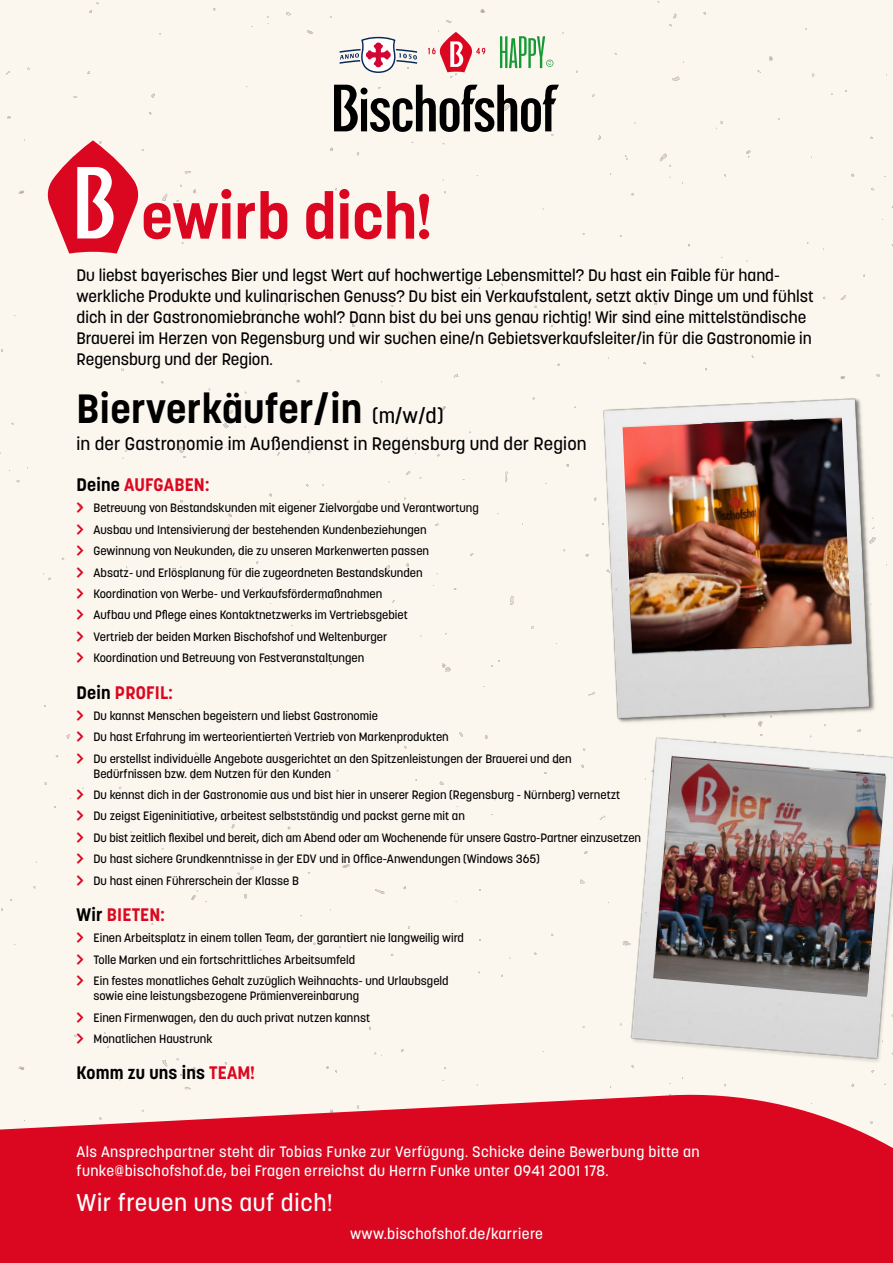
<style>
.page{position:relative;width:893px;height:1263px;background:#fff}
.page>*{position:absolute;margin:0;border:0;box-sizing:border-box;transform-origin:0 0}
.t1{font:700 63px "Korolev";color:#db0720}
.t2{font:700 40.5px "Korolev";letter-spacing:.01em;color:#000}
.t3{font:500 24px "Korolev";letter-spacing:.025em;color:#fff}
.t4{font:500 18px "Korolev";letter-spacing:.01em;color:#000}
.t5{font:700 18px "Korolev";letter-spacing:.01em;color:#db0720}
.t6{font:700 18px "Korolev";letter-spacing:.01em;color:#000}
.t7{font:500 16.5px/21px "Korolev";color:#000}
.t8{font:500 15px/19.5px "Korolev";letter-spacing:.025em;color:#fff}
.t9{font:500 12px/21.5px "Korolev";color:#000}
.s1{font-weight:500;font-size:21px}
.s2{color:#000}
.s3{color:#db0720}
</style>
<div class="page">
<svg style="left:0;top:1088px;width:893px;height:175px;background:#df273c"></svg>
<svg style="left:334px;top:85px;width:225px;height:47px;background:#8a8883"></svg>
<div style="left:361px;top:88px;width:6px;height:7px;background:#000;border-radius:50%"></div>
<svg style="left:428px;top:32px;width:57px;height:40px;background:#f0a9ac"></svg>
<svg style="left:340px;top:37px;width:77px;height:36px"></svg>
<svg style="left:500px;top:36px;width:53px;height:32px;background:#a0d1a4"></svg>
<svg style="left:48px;top:140px;width:90px;height:114px"></svg>
<img style="left:623px;top:725px;width:270px;height:353px">
<img style="left:591px;top:385px;width:295px;height:352px">
<img style="left:653px;top:757px;width:233px;height:240px">
<img style="left:622px;top:418px;width:230px;height:235px">
<svg style="left:77px;top:503px;width:6px;height:10px"></svg>
<svg style="left:77px;top:524px;width:6px;height:10px"></svg>
<svg style="left:77px;top:545px;width:6px;height:11px"></svg>
<svg style="left:77px;top:567px;width:6px;height:10px"></svg>
<svg style="left:77px;top:588px;width:6px;height:11px"></svg>
<svg style="left:77px;top:610px;width:6px;height:10px"></svg>
<svg style="left:77px;top:631px;width:6px;height:10px"></svg>
<svg style="left:77px;top:652px;width:6px;height:11px"></svg>
<svg style="left:77px;top:710px;width:6px;height:11px"></svg>
<svg style="left:77px;top:732px;width:6px;height:10px"></svg>
<svg style="left:77px;top:753px;width:6px;height:10px"></svg>
<svg style="left:77px;top:789px;width:6px;height:11px"></svg>
<svg style="left:77px;top:811px;width:6px;height:10px"></svg>
<svg style="left:77px;top:832px;width:6px;height:10px"></svg>
<svg style="left:77px;top:853px;width:6px;height:11px"></svg>
<svg style="left:77px;top:875px;width:6px;height:10px"></svg>
<svg style="left:77px;top:933px;width:6px;height:10px"></svg>
<svg style="left:77px;top:954px;width:6px;height:10px"></svg>
<svg style="left:77px;top:975px;width:6px;height:11px"></svg>
<svg style="left:77px;top:1012px;width:6px;height:10px"></svg>
<svg style="left:77px;top:1033px;width:6px;height:11px"></svg>
<h1 class="t1" style="left:141px;top:177px;width:294px">ewirb dich!</h1>
<p class="t7" style="left:77px;top:264px;width:739px">Du liebst bayerisches Bier und legst Wert auf hochwertige Lebensmittel? Du hast ein Faible für hand&shy;werkliche Produkte und kulinarischen Genuss? Du bist ein Verkaufstalent, setzt aktiv Dinge um und fühlst dich in der Gastronomiebranche wohl? Dann bist du bei uns genau richtig! Wir sind eine mittelständische Brauerei im Herzen von Regensburg und wir suchen eine/n Gebietsverkaufsleiter/in für die Gastronomie in Regensburg und der Region.</p>
<h2 class="t2" style="left:77px;top:384px;width:369px">Bierverkäufer/in <span class="s1">(m/w/d)</span></h2>
<h3 class="t4" style="left:77px;top:433px;width:512px">in der Gastronomie im Außendienst in Regensburg und der Region</h3>
<h3 class="t5" style="left:77px;top:473px;width:134px"><span class="s2">Deine</span> AUFGABEN:</h3>
<p class="t9" style="left:94px;top:497px;width:387px">Betreuung von Bestandskunden mit eigener Zielvorgabe und Verantwortung Ausbau und Intensivierung der bestehenden Kundenbeziehungen Gewinnung von Neukunden, die zu unseren Markenwerten passen<br>Absatz- und Erlösplanung für die zugeordneten Bestandskunden Koordination von Werbe- und Verkaufsfördermaßnahmen<br>Aufbau und Pflege eines Kontaktnetzwerks im Vertriebsgebiet<br>Vertrieb der beiden Marken Bischofshof und Weltenburger<br>Koordination und Betreuung von Festveranstaltungen</p>
<h3 class="t5" style="left:77px;top:681px;width:98px"><span class="s2">Dein</span> PROFIL:</h3>
<p class="t9" style="left:94px;top:705px;width:479px">Du kannst Menschen begeistern und liebst Gastronomie<br>Du hast Erfahrung im werteorientierten Vertrieb von Markenprodukten<br>Du erstellst individuelle Angebote ausgerichtet an den Spitzenleistungen der Brauerei und den</p>
<p class="t9" style="left:94px;top:763px;width:549px">Bedürfnissen bzw. dem Nutzen für den Kunden<br>Du kennst dich in der Gastronomie aus und bist hier in unserer Region (Regensburg - Nürnberg) vernetzt<br>Du zeigst Eigeninitiative, arbeitest selbstständig und packst gerne mit an<br>Du bist zeitlich flexibel und bereit, dich am Abend oder am Wochenende für unsere Gastro-Partner einzusetzen Du hast sichere Grundkenntnisse in der EDV und in Office-Anwendungen (Windows 365)<br>Du hast einen Führerschein der Klasse B</p>
<h3 class="t5" style="left:77px;top:903px;width:90px"><span class="s2">Wir</span> BIETEN:</h3>
<p class="t9" style="left:94px;top:927px;width:372px">Einen Arbeitsplatz in einem tollen Team, der garantiert nie langweilig wird<br>Tolle Marken und ein fortschrittliches Arbeitsumfeld<br>Ein festes monatliches Gehalt zuzüglich Weihnachts- und Urlaubsgeld</p>
<p class="t9" style="left:94px;top:985px;width:278px">sowie eine leistungsbezogene Prämienvereinbarung<br>Einen Firmenwagen, den du auch privat nutzen kannst<br>Monatlichen Haustrunk</p>
<h3 class="t6" style="left:77px;top:1062px;width:180px">Komm zu uns ins <span class="s3">TEAM!</span></h3>
<p class="t8" style="left:77px;top:1141px;width:625px">Als Ansprechpartner steht dir Tobias Funke zur Verfügung. Schicke deine Bewerbung bitte an funke@bischofshof.de, bei Fragen erreichst du Herrn Funke unter 0941 2001 178.</p>
<h3 class="t3" style="left:77px;top:1187px;width:257px">Wir freuen uns auf dich!</h3>
<p class="t8" style="left:350px;top:1224px;width:194px">www.bischofshof.de/karriere</p>
</div>
